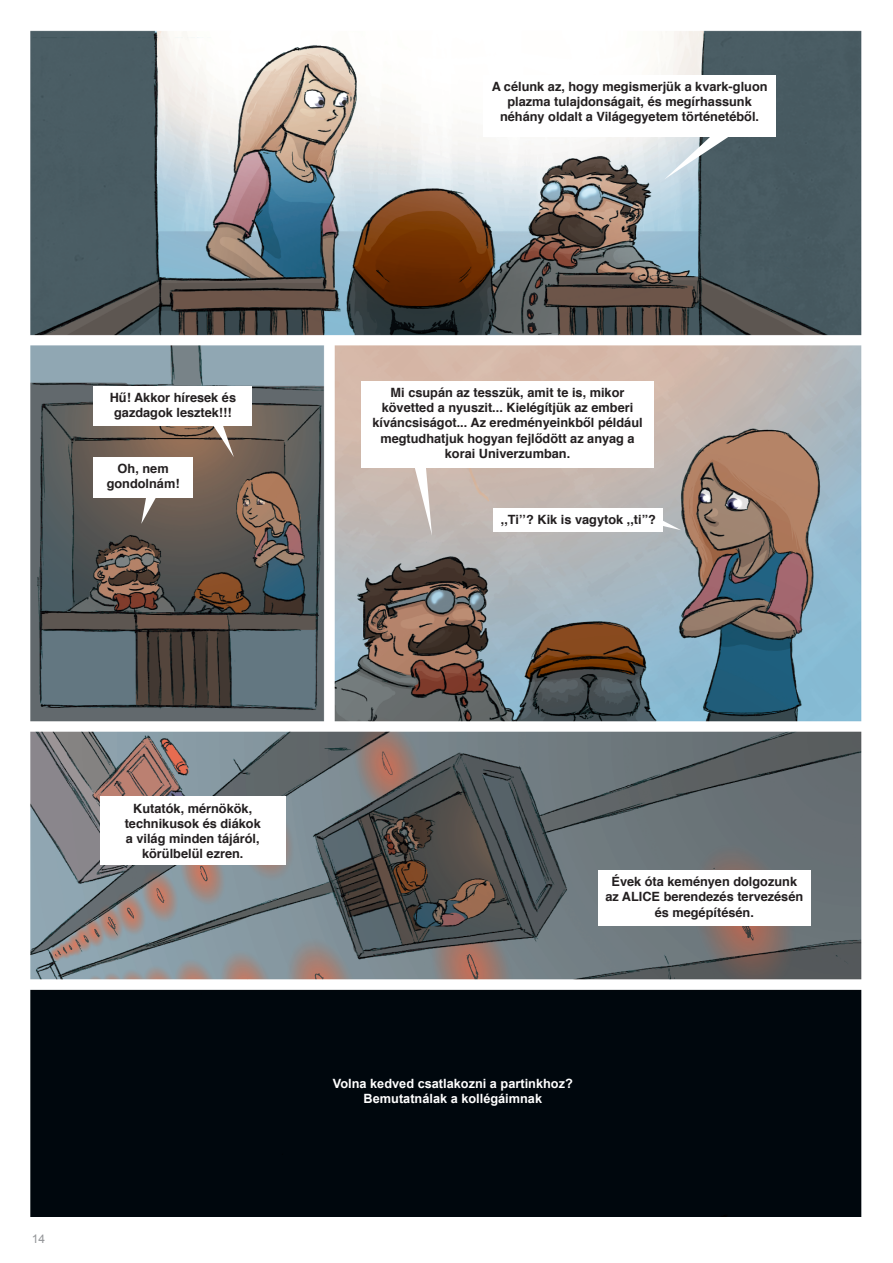
<style>
.page{position:relative;width:893px;height:1263px;background:#fff}
.page>*{position:absolute;margin:0;border:0;box-sizing:border-box;transform-origin:0 0}
.Paragraph_Style_4{font:700 12.75px/15.3px "Helvetica";color:#231f20;text-align:center}
.Paragraph_Style_6{font:700 12.75px "Arial";color:#fff}
.t1{font:12px "Arial";color:#939598}
</style>
<div class="page">
<img style="left:30px;top:30px;width:832px;height:1186px">
<div style="left:483px;top:75px;width:293px;height:62px;background:#fff"></div>
<div style="left:94px;top:386px;width:158px;height:39px;background:#fff"></div>
<div style="left:94px;top:457px;width:99px;height:41px;background:#fff"></div>
<div style="left:494px;top:508px;width:169px;height:23px;background:#fff"></div>
<div style="left:100px;top:797px;width:186px;height:68px;background:#fff"></div>
<div style="left:598px;top:870px;width:213px;height:55px;background:#fff"></div>
<svg style="left:664px;top:137px;width:73px;height:42px;background:#98a6ac"></svg>
<svg style="left:208px;top:425px;width:26px;height:32px"></svg>
<svg style="left:141px;top:498px;width:18px;height:26px"></svg>
<svg style="left:413px;top:468px;width:19px;height:68px"></svg>
<svg style="left:663px;top:519px;width:18px;height:11px"></svg>
<div style="left:361px;top:381px;width:293px;height:87px;background:#fff"></div>
<p class="Paragraph_Style_4" style="left:110px;top:390px;width:128px">Hű! Akkor híresek és gazdagok lesztek!!!</p>
<p class="Paragraph_Style_4" style="left:107px;top:461px;width:74px">Oh, nem gondolnám!</p>
<p class="Paragraph_Style_4" style="left:492px;top:79px;width:277px">A célunk az, hogy megismerjük a kvark-gluon plazma tulajdonságait, és megírhassunk néhány oldalt a Világegyetem történetéből.</p>
<p class="Paragraph_Style_4" style="left:372px;top:385px;width:272px">Mi csupán az tesszük, amit te is, mikor követted a nyuszit... Kielégítjük az emberi kíváncsiságot... Az eredményeinkből például megtudhatjuk hogyan fejlődött az anyag a korai Univerzumban.</p>
<p class="Paragraph_Style_4" style="left:501px;top:512px;width:156px">,,Ti’’? Kik is vagytok ,,ti”?</p>
<p class="t1" style="left:32px;top:1232px;width:15px">14</p>
<p class="Paragraph_Style_4" style="left:125px;top:801px;width:138px">Kutatók, mérnökök, technikusok és diákok a világ minden tájáról, körülbelül ezren.</p>
<p class="Paragraph_Style_4" style="left:605px;top:874px;width:199px">Évek óta keményen dolgozunk az ALICE berendezés tervezésén és megépítésén.</p>
<p class="Paragraph_Style_6" style="left:333px;top:1076px;width:241px">Volna kedved csatlakozni a partinkhoz?</p>
<p class="Paragraph_Style_6" style="left:364px;top:1091px;width:180px">Bemutatnálak a kollégáimnak</p>
</div>
